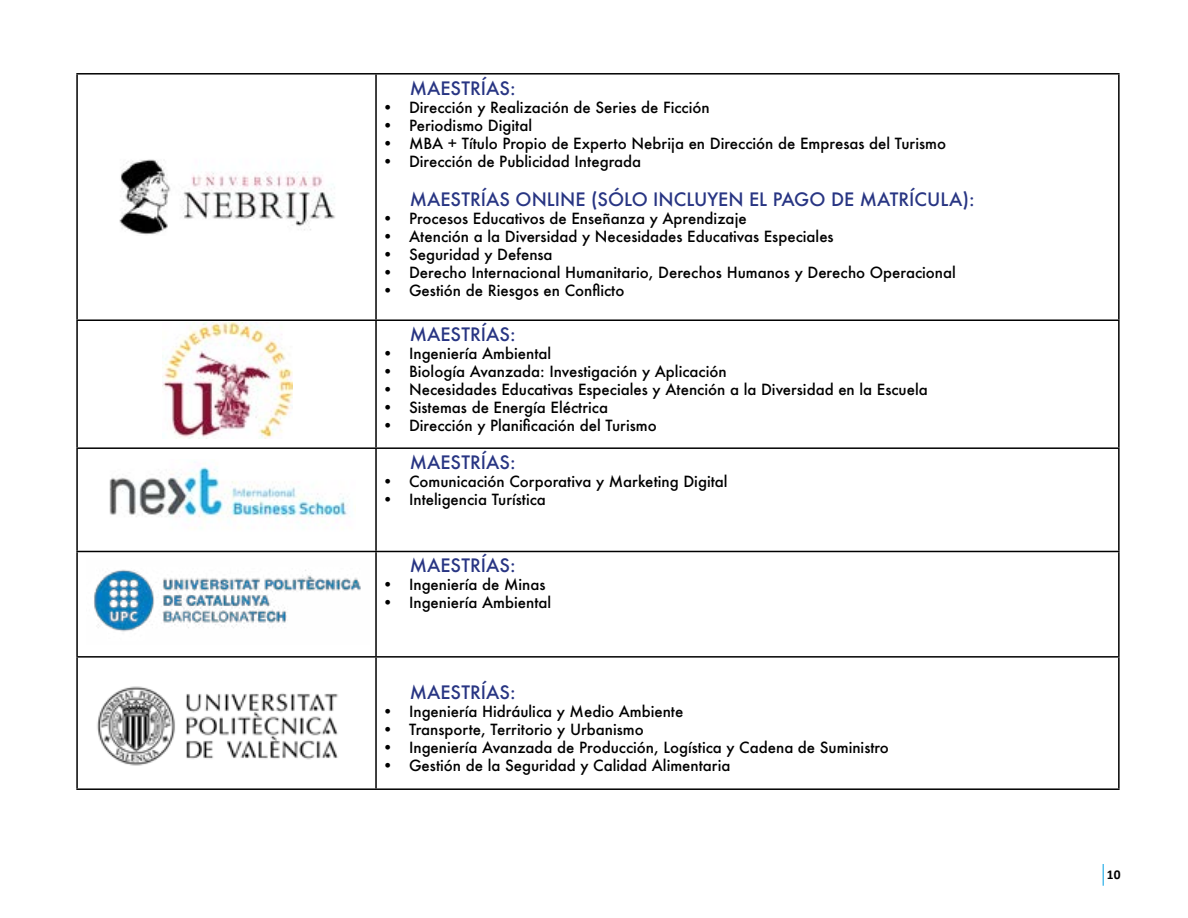
<style>
.page{position:relative;width:1188px;height:918px;background:#fff}
.page>*{position:absolute;margin:0;border:0;box-sizing:border-box;transform-origin:0 0}
.t1{font:500 18px "Futura";color:#283583}
.t2{font:500 15px "Futura";color:#000}
.t3{font:700 13.5px "Calibri";color:#000}
</style>
<div class="page">
<svg style="left:1103px;top:864px;width:1px;height:22px"></svg>
<hr style="left:76px;top:73px;width:300px;height:2px;background:#000">
<hr style="left:76px;top:75px;width:2px;height:244px;background:#000">
<hr style="left:376px;top:73px;width:744px;height:2px;background:#000">
<hr style="left:375px;top:75px;width:2px;height:244px;background:#000">
<hr style="left:1118px;top:75px;width:2px;height:244px;background:#000">
<hr style="left:76px;top:321px;width:2px;height:126px;background:#000">
<hr style="left:376px;top:319px;width:744px;height:2px;background:#000">
<hr style="left:375px;top:321px;width:2px;height:126px;background:#000">
<hr style="left:1118px;top:321px;width:2px;height:126px;background:#000">
<hr style="left:76px;top:447px;width:300px;height:2px;background:#000">
<hr style="left:76px;top:449px;width:2px;height:102px;background:#000">
<hr style="left:376px;top:447px;width:744px;height:2px;background:#000">
<hr style="left:375px;top:449px;width:2px;height:102px;background:#000">
<hr style="left:1118px;top:449px;width:2px;height:102px;background:#000">
<hr style="left:76px;top:551px;width:300px;height:1px;background:#000">
<hr style="left:76px;top:552px;width:2px;height:104px;background:#000">
<hr style="left:376px;top:551px;width:744px;height:1px;background:#000">
<hr style="left:375px;top:552px;width:2px;height:104px;background:#000">
<hr style="left:1118px;top:552px;width:2px;height:104px;background:#000">
<hr style="left:76px;top:656px;width:300px;height:2px;background:#000">
<hr style="left:76px;top:658px;width:2px;height:130px;background:#000">
<hr style="left:376px;top:656px;width:744px;height:2px;background:#000">
<hr style="left:375px;top:658px;width:2px;height:130px;background:#000">
<hr style="left:1118px;top:658px;width:2px;height:130px;background:#000">
<hr style="left:76px;top:788px;width:300px;height:2px;background:#000">
<hr style="left:376px;top:788px;width:744px;height:2px;background:#000">
<hr style="left:76px;top:319px;width:300px;height:2px;background:#000">
<img style="left:119px;top:159px;width:216px;height:76px">
<img style="left:109px;top:463px;width:247px;height:60px">
<img style="left:94px;top:569px;width:267px;height:63px">
<img style="left:97px;top:686px;width:241px;height:80px">
<img style="left:162px;top:323px;width:131px;height:116px">
<p class="t1" style="left:410px;top:76px;width:107px">MAESTRÍAS:</p>
<p class="t2" style="left:382px;top:97px;width:329px">• Dirección y Realización de Series de Ficción</p>
<p class="t2" style="left:382px;top:115px;width:152px">• Periodismo Digital</p>
<p class="t2" style="left:382px;top:133px;width:566px">• MBA + Título Propio de Experto Nebrija en Dirección de Empresas del Turismo</p>
<p class="t2" style="left:382px;top:151px;width:261px">• Dirección de Publicidad Integrada</p>
<p class="t1" style="left:410px;top:187px;width:566px">MAESTRÍAS ONLINE (SÓLO INCLUYEN EL PAGO DE MATRÍCULA):</p>
<p class="t2" style="left:382px;top:208px;width:366px">• Procesos Educativos de Enseñanza y Aprendizaje</p>
<p class="t2" style="left:382px;top:226px;width:453px">• Atención a la Diversidad y Necesidades Educativas Especiales</p>
<p class="t2" style="left:382px;top:244px;width:172px">• Seguridad y Defensa</p>
<p class="t2" style="left:382px;top:262px;width:575px">• Derecho Internacional Humanitario, Derechos Humanos y Derecho Operacional</p>
<p class="t2" style="left:382px;top:280px;width:244px">• Gestión de Riesgos en Conflicto</p>
<p class="t1" style="left:410px;top:322px;width:107px">MAESTRÍAS:</p>
<p class="t2" style="left:382px;top:343px;width:171px">• Ingeniería Ambiental</p>
<p class="t2" style="left:382px;top:361px;width:346px">• Biología Avanzada: Investigación y Aplicación</p>
<p class="t2" style="left:382px;top:379px;width:547px">• Necesidades Educativas Especiales y Atención a la Diversidad en la Escuela</p>
<p class="t2" style="left:382px;top:397px;width:228px">• Sistemas de Energía Eléctrica</p>
<p class="t2" style="left:382px;top:415px;width:276px">• Dirección y Planificación del Turismo</p>
<p class="t1" style="left:410px;top:450px;width:107px">MAESTRÍAS:</p>
<p class="t2" style="left:382px;top:471px;width:347px">• Comunicación Corporativa y Marketing Digital</p>
<p class="t2" style="left:382px;top:489px;width:165px">• Inteligencia Turística</p>
<p class="t1" style="left:410px;top:553px;width:107px">MAESTRÍAS:</p>
<p class="t2" style="left:382px;top:574px;width:165px">• Ingeniería de Minas</p>
<p class="t2" style="left:382px;top:592px;width:171px">• Ingeniería Ambiental</p>
<p class="t1" style="left:410px;top:680px;width:107px">MAESTRÍAS:</p>
<p class="t2" style="left:382px;top:701px;width:303px">• Ingeniería Hidráulica y Medio Ambiente</p>
<p class="t2" style="left:382px;top:719px;width:263px">• Transporte, Territorio y Urbanismo</p>
<p class="t2" style="left:382px;top:737px;width:508px">• Ingeniería Avanzada de Producción, Logística y Cadena de Suministro</p>
<p class="t2" style="left:382px;top:755px;width:350px">• Gestión de la Seguridad y Calidad Alimentaria</p>
<p class="t3" style="left:1107px;top:866px;width:15px">10</p>
</div>
